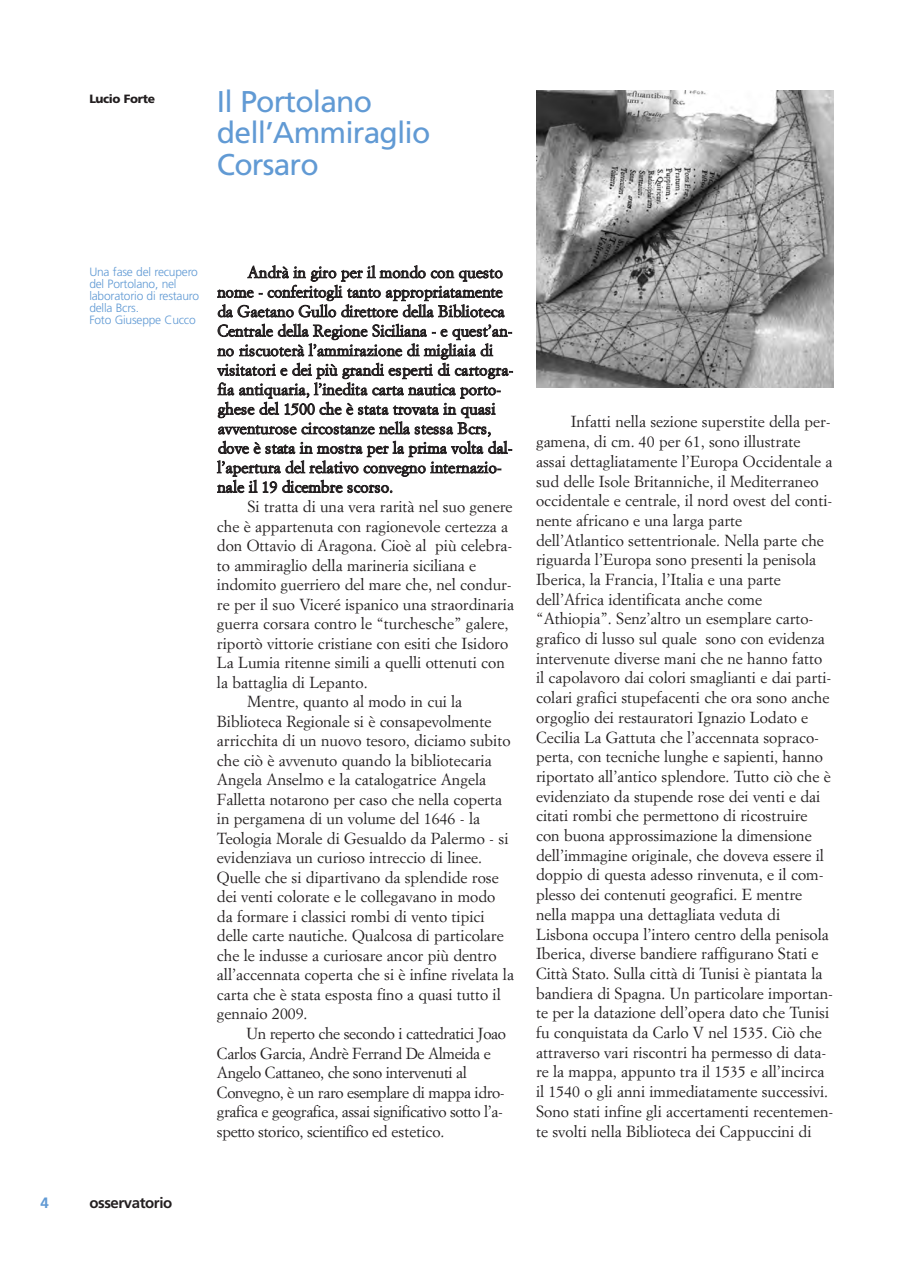
<style>
.page{position:relative;width:902px;height:1272px;background:#fff}
.page>*{position:absolute;margin:0;border:0;box-sizing:border-box;transform-origin:0 0}
.t1{font:30px/31.5px "Frutiger";letter-spacing:-.03em;color:#619ad4}
.t2{font:15.75px/19.6px "Simoncini Garamond";color:#231f20}
.t3{font:15.75px "Simoncini Garamond";letter-spacing:-.025em;color:#231f20}
.t4{font:700 15px "Frutiger";letter-spacing:-.03em;color:#231f20}
.t5{font:700 15px "Frutiger";color:#619ad4}
.t6{font:300 12px/12px "Frutiger";letter-spacing:-.015em;color:#619ad4}
.t7{font:900 12px "Frutiger";letter-spacing:-.03em;color:#231f20}
</style>
<div class="page">
<img style="left:536px;top:91px;width:297px;height:296px">
<p class="t5" style="left:40px;top:1196px;width:10px">4</p>
<p class="t7" style="left:89px;top:93px;width:67px">Lucio Forte</p>
<h1 class="t1" style="left:217px;top:88px;width:215px">Il Portolano dell’Ammiraglio<br>Corsaro</h1>
<p class="t6" style="left:89px;top:266px;width:111px">Una fase del recupero del Portolano, nel laboratorio di restauro della Bcrs.<br>Foto Giuseppe Cucco</p>
<p class="t2" style="left:217px;top:264px;width:298px;text-indent:30px">Andrà in giro per il mondo con questo nome - conferitogli tanto appropriatamente da Gaetano Gullo direttore della Biblioteca Centrale della Regione Siciliana - e quest’an&shy;no riscuoterà l’ammirazione di migliaia di visitatori e dei più grandi esperti di cartogra&shy;fia antiquaria, l’inedita carta nautica porto&shy;ghese del 1500 che è stata trovata in quasi avventurose circostanze nella stessa Bcrs, dove è stata in mostra per la prima volta dal&shy;l’apertura del relativo convegno internazio&shy;nale il 19 dicembre scorso.</p>
<p class="t2" style="left:247px;top:498px;width:266px">Si tratta di una vera rarità nel suo genere</p>
<p class="t2" style="left:217px;top:517px;width:293px">che è appartenuta con ragionevole certezza a</p>
<p class="t2" style="left:217px;top:537px;width:297px">don Ottavio di Aragona. Cioè al più celebra-</p>
<p class="t2" style="left:217px;top:556px;width:260px">to ammiraglio della marineria siciliana e</p>
<p class="t2" style="left:217px;top:576px;width:296px">indomito guerriero del mare che, nel condur-</p>
<p class="t2" style="left:217px;top:595px;width:298px">re per il suo Viceré ispanico una straordinaria</p>
<p class="t2" style="left:217px;top:615px;width:293px">guerra corsara contro le “turchesche” galere,</p>
<p class="t2" style="left:217px;top:634px;width:293px">riportò vittorie cristiane con esiti che Isidoro</p>
<p class="t2" style="left:217px;top:654px;width:289px">La Lumia ritenne simili a quelli ottenuti con</p>
<p class="t2" style="left:217px;top:673px;width:152px">la battaglia di Lepanto.</p>
<p class="t2" style="left:247px;top:693px;width:216px">Mentre, quanto al modo in cui la</p>
<p class="t2" style="left:217px;top:712px;width:276px">Biblioteca Regionale si è consapevolmente</p>
<p class="t2" style="left:217px;top:732px;width:295px">arricchita di un nuovo tesoro, diciamo subito</p>
<p class="t2" style="left:217px;top:751px;width:276px">che ciò è avvenuto quando la bibliotecaria</p>
<p class="t2" style="left:217px;top:771px;width:270px">Angela Anselmo e la catalogatrice Angela</p>
<p class="t2" style="left:217px;top:790px;width:286px">Falletta notarono per caso che nella coperta</p>
<p class="t2" style="left:217px;top:810px;width:265px">in pergamena di un volume del 1646 - la</p>
<p class="t2" style="left:217px;top:829px;width:293px">Teologia Morale di Gesualdo da Palermo - si</p>
<p class="t2" style="left:217px;top:849px;width:266px">evidenziava un curioso intreccio di linee.</p>
<p class="t2" style="left:217px;top:868px;width:283px">Quelle che si dipartivano da splendide rose</p>
<p class="t2" style="left:217px;top:888px;width:280px">dei venti colorate e le collegavano in modo</p>
<p class="t2" style="left:217px;top:907px;width:269px">da formare i classici rombi di vento tipici</p>
<p class="t2" style="left:217px;top:927px;width:288px">delle carte nautiche. Qualcosa di particolare</p>
<p class="t2" style="left:217px;top:946px;width:281px">che le indusse a curiosare ancor più dentro</p>
<p class="t2" style="left:217px;top:966px;width:298px">all’accennata coperta che si è infine rivelata la</p>
<p class="t2" style="left:217px;top:985px;width:285px">carta che è stata esposta fino a quasi tutto il</p>
<p class="t2" style="left:217px;top:1005px;width:92px">gennaio 2009.</p>
<p class="t3" style="left:246px;top:1026px;width:261px">Un reperto che secondo i cattedratici Joao</p>
<p class="t3" style="left:217px;top:1046px;width:275px">Carlos Garcia, Andrè Ferrand De Almeida e</p>
<p class="t3" style="left:217px;top:1065px;width:251px">Angelo Cattaneo, che sono intervenuti al</p>
<p class="t3" style="left:217px;top:1085px;width:289px">Convegno, è un raro esemplare di mappa idro-</p>
<p class="t3" style="left:217px;top:1104px;width:287px">grafica e geografica, assai significativo sotto l’a-</p>
<p class="t3" style="left:217px;top:1124px;width:229px">spetto storico, scientifico ed estetico.</p>
<p class="t2" style="left:536px;top:413px;width:299px;text-indent:35px">Infatti nella sezione superstite della per&shy;gamena, di cm. 40 per 61, sono illustrate assai dettagliatamente l’Europa Occidentale a sud delle Isole Britanniche, il Mediterraneo occidentale e centrale, il nord ovest del conti&shy;nente africano e una larga parte dell’Atlantico settentrionale. Nella parte che riguarda l’Europa sono presenti la penisola Iberica, la Francia, l’Italia e una parte dell’Africa identificata anche come “Athiopia”. Senz’altro un esemplare carto&shy;grafico di lusso sul quale sono con evidenza intervenute diverse mani che ne hanno fatto il capolavoro dai colori smaglianti e dai parti&shy;colari grafici stupefacenti che ora sono anche orgoglio dei restauratori Ignazio Lodato e Cecilia La Gattuta che l’accennata sopraco&shy;perta, con tecniche lunghe e sapienti, hanno riportato all’antico splendore. Tutto ciò che è evidenziato da stupende rose dei venti e dai citati rombi che permettono di ricostruire con buona approssimazione la dimensione dell’immagine originale, che doveva essere il doppio di questa adesso rinvenuta, e il com&shy;plesso dei contenuti geografici. E mentre nella mappa una dettagliata veduta di Lisbona occupa l’intero centro della penisola Iberica, diverse bandiere raffigurano Stati e Città Stato. Sulla città di Tunisi è piantata la bandiera di Spagna. Un particolare importan&shy;te per la datazione dell’opera dato che Tunisi fu conquistata da Carlo V nel 1535. Ciò che attraverso vari riscontri ha permesso di data&shy;re la mappa, appunto tra il 1535 e all’incirca il 1540 o gli anni immediatamente successivi.<br>Sono stati infine gli accertamenti recentemen&shy;te svolti nella Biblioteca dei Cappuccini di</p>
<p class="t4" style="left:89px;top:1196px;width:84px">osservatorio</p>
</div>
